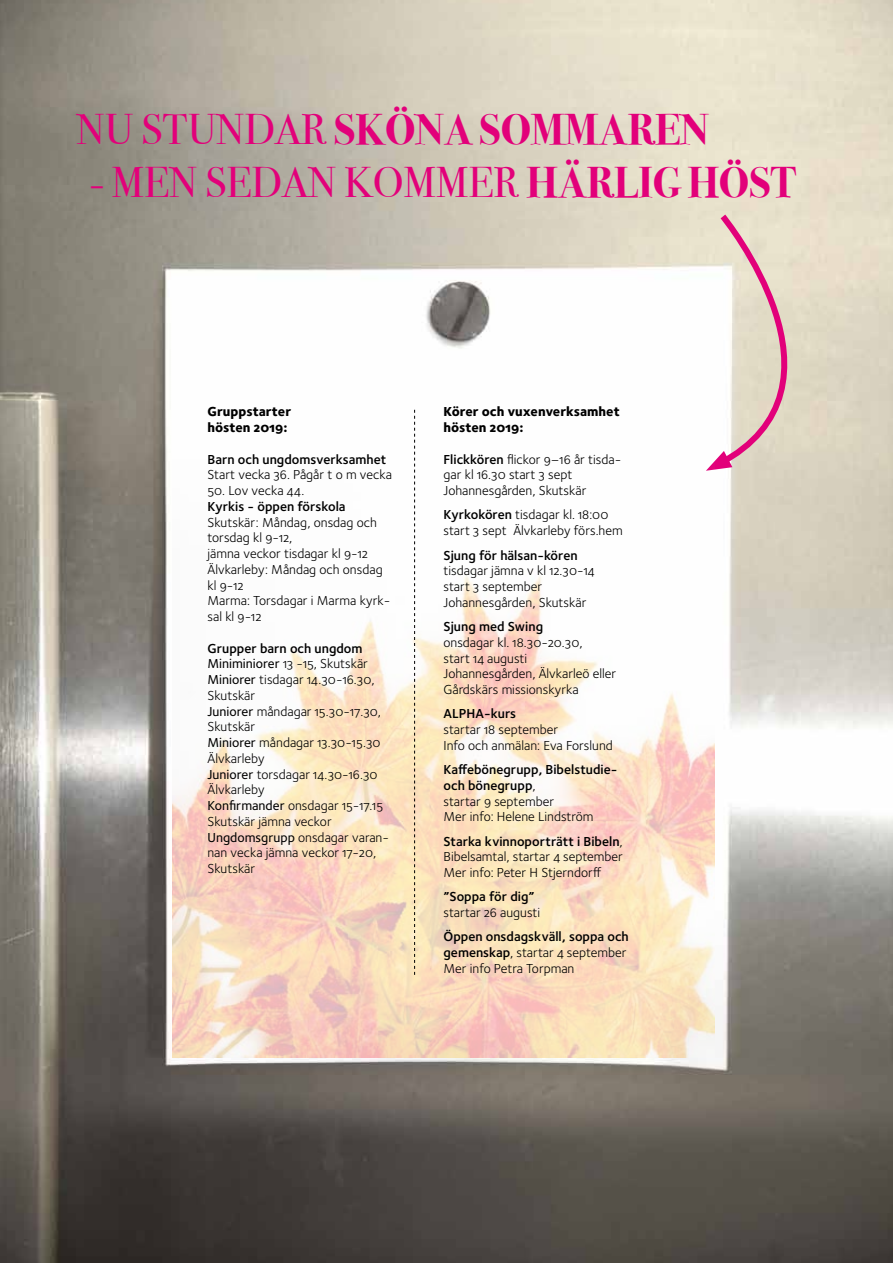
<style>
.page{position:relative;width:893px;height:1263px;background:#fff}
.page>*{position:absolute;margin:0;border:0;box-sizing:border-box;transform-origin:0 0}
.t1{font:42.9px "Bodoni Svty Two ITCTT";color:#e2007a}
.t2{font:700 42.9px "Bodoni Svty Two ITCTT";color:#e2007a}
.t3{font:13.5px/15.8px "Foundry Sterling";color:#000}
.t4{font:600 13.5px "Foundry Sterling";color:#000}
.t5{font:800 13.5px/15.8px "Foundry Sterling";color:#000}
.s1{font-weight:400}
.s2{font-weight:700}
.s3{font-weight:600}
.s4{font-weight:500}
</style>
<div class="page">
<img style="left:0;top:0;width:893px;height:1263px">
<svg style="left:706px;top:210px;width:157px;height:262px;background:#e5d4c8"></svg>
<img style="left:173px;top:399px;width:542px;height:658px">
<svg style="left:414px;top:410px;width:1px;height:565px"></svg>
<h1 class="t2" style="left:77px;top:94px;width:634px"><span class="s1">NU STUNDAR</span> SKÖNA SOMMAREN</h1>
<h1 class="t1" style="left:91px;top:147px;width:707px">- MEN SEDAN KOMMER <span class="s2">HÄRLIG HÖST</span></h1>
<p class="t5" style="left:207px;top:404px;width:85px">Gruppstarter hösten 2019:</p>
<p class="t4" style="left:207px;top:451px;width:180px">Barn och ungdomsverksamhet</p>
<p class="t3" style="left:207px;top:467px;width:186px">Start vecka 36. Pågår t o m vecka</p>
<p class="t3" style="left:207px;top:483px;width:98px">50. Lov vecka 44.</p>
<p class="t4" style="left:207px;top:498px;width:140px">Kyrkis - öppen förskola</p>
<p class="t3" style="left:207px;top:514px;width:184px">Skutskär: Måndag, onsdag och torsdag kl 9-12,<br>jämna veckor tisdagar kl 9-12<br>Älvkarleby: Måndag och onsdag kl 9-12<br>Marma: Torsdagar i Marma kyrk&shy;sal kl 9-12</p>
<p class="t3" style="left:207px;top:640px;width:183px"><span class="s3">Grupper barn och ungdom<br></span><span class="s4">Miniminiorer</span> 13 -15, Skutskär<br><span class="s4">Miniorer</span> tisdagar 14.30-16.30,<br>Skutskär<br><span class="s4">Juniorer</span> måndagar 15.30-17.30,<br>Skutskär<br><span class="s4">Miniorer</span> måndagar 13.30-15.30<br>Älvkarleby<br><span class="s4">Juniorer</span> torsdagar 14.30-16.30<br>Älvkarleby<br><span class="s4">Konfirmander</span> onsdagar 15-17.15<br>Skutskär jämna veckor<br><span class="s4">Ungdomsgrupp</span> onsdagar varan&shy;nan vecka jämna veckor 17-20,<br>Skutskär</p>
<p class="t5" style="left:443px;top:405px;width:178px">Körer och vuxenverksamhet hösten 2019:</p>
<p class="t3" style="left:443px;top:451px;width:179px"><span class="s3">Flickkören</span> flickor 9–16 år tisda&shy;gar kl 16.30 start 3 sept<br>Johannesgården, Skutskär</p>
<p class="t3" style="left:443px;top:507px;width:181px"><span class="s3">Kyrkokören</span> tisdagar kl. 18:00 start 3 sept Älvkarleby förs.hem</p>
<p class="t4" style="left:443px;top:547px;width:136px">Sjung för hälsan-kören</p>
<p class="t3" style="left:443px;top:563px;width:152px">tisdagar jämna v kl 12.30-14 start 3 september<br>Johannesgården, Skutskär</p>
<p class="t4" style="left:443px;top:618px;width:101px">Sjung med Swing</p>
<p class="t3" style="left:443px;top:634px;width:174px">onsdagar kl. 18.30-20.30,<br>start 14 augusti<br>Johannesgården, Älvkarleö eller<br>Gårdskärs missionskyrka</p>
<p class="t4" style="left:443px;top:706px;width:74px">ALPHA-kurs</p>
<p class="t3" style="left:443px;top:722px;width:171px">startar 18 september<br>Info och anmälan: Eva Forslund</p>
<p class="t3" style="left:443px;top:762px;width:176px"><span class="s3">Kaffebönegrupp, Bibelstudie&shy;och bönegrupp</span>,<br>startar 9 september<br>Mer info: Helene Lindström</p>
<p class="t3" style="left:443px;top:833px;width:181px;text-align:justify"><span class="s3">Starka kvinnoporträtt i Bibeln</span>, Bibelsamtal, startar 4 september Mer info: Peter H Stjerndorff</p>
<p class="t4" style="left:443px;top:889px;width:93px">”Soppa för dig”</p>
<p class="t3" style="left:443px;top:905px;width:98px">startar 26 augusti</p>
<p class="t3" style="left:443px;top:929px;width:187px"><span class="s3">Öppen onsdagskväll, soppa och gemenskap</span>, startar 4 september<br>Mer info Petra Torpman</p>
</div>
